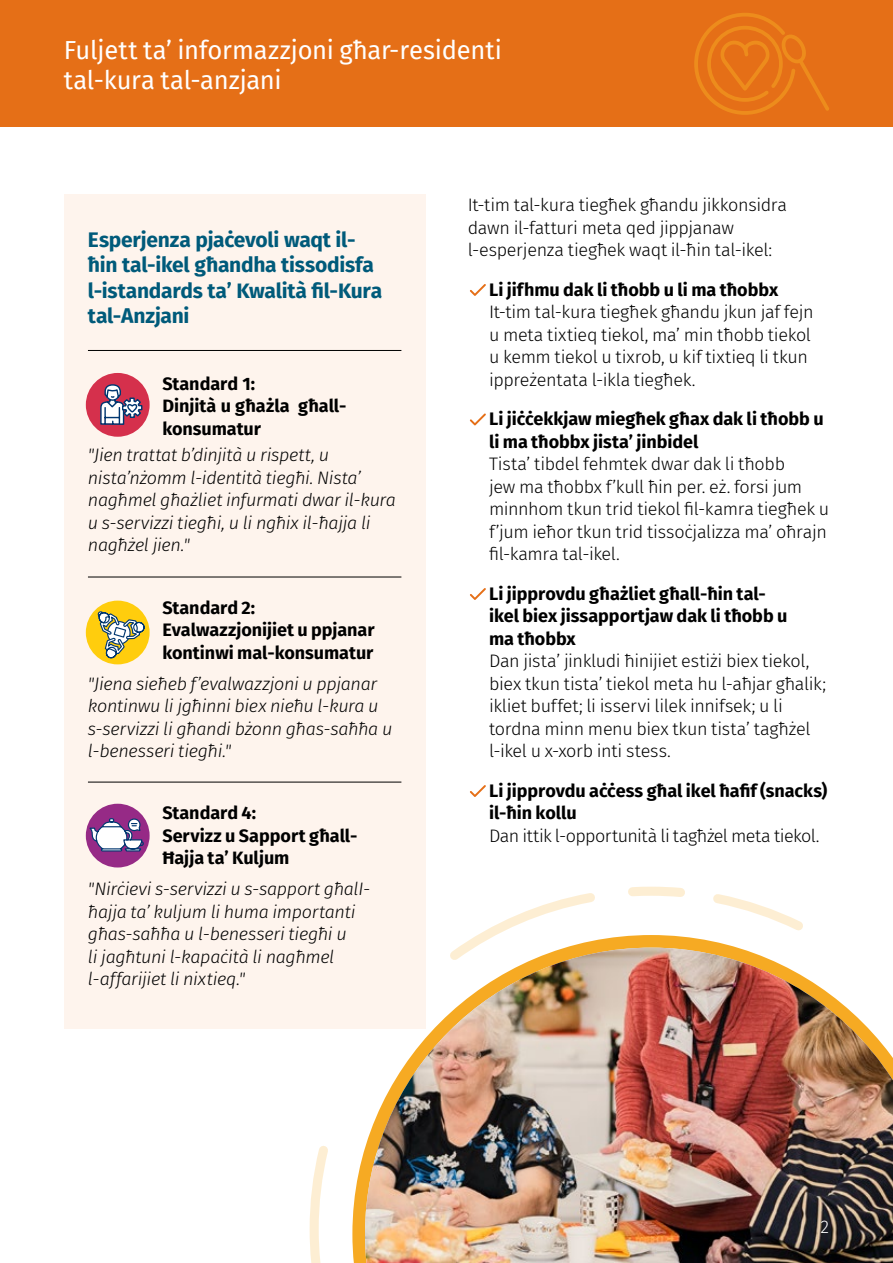
<style>
.page{position:relative;width:893px;height:1263px;background:#fff}
.page>*{position:absolute;margin:0;border:0;box-sizing:border-box;transform-origin:0 0}
.t1{font:25.5px/30px "Fira Sans";letter-spacing:-.005em;color:#fff}
.t2{font:700 21px/25.5px "Fira Sans";letter-spacing:-.015em;color:#005a7a}
.Body_text{font:300 18px/22.5px "Fira Sans";letter-spacing:-.02em;color:#000}
.Body_text-2{font:italic 300 18px/22.5px "Fira Sans";letter-spacing:-.02em;color:#000}
.Body_text-3{font:700 18px/22.5px "Fira Sans";letter-spacing:-.005em;color:#000}
.t3{font:300 18px "Fira Sans";color:#fff}
.s1{font-weight:700}
.s2{font-weight:300}
</style>
<div class="page">
<div style="left:0;top:0;width:893px;height:127px;background:#e56f17"></div>
<div style="left:64px;top:195px;width:361px;height:834px;background:#fef4ed"></div>
<svg style="left:470px;top:284px;width:16px;height:12px"></svg>
<svg style="left:470px;top:413px;width:16px;height:12px"></svg>
<svg style="left:470px;top:588px;width:16px;height:12px"></svg>
<svg style="left:470px;top:785px;width:16px;height:12px"></svg>
<div style="left:86px;top:373px;width:64px;height:64px;background:#d5304c;border-radius:50%"></div>
<svg style="left:100px;top:383px;width:43px;height:43px"></svg>
<div style="left:86px;top:601px;width:64px;height:63px;background:#ffcd0d;border-radius:50%"></div>
<svg style="left:96px;top:610px;width:49px;height:50px"></svg>
<hr style="left:88px;top:350px;width:313px;height:1px;background:#000">
<hr style="left:88px;top:577px;width:313px;height:1px;background:#000">
<hr style="left:88px;top:782px;width:313px;height:1px;background:#000">
<svg style="left:694px;top:13px;width:135px;height:102px"></svg>
<div style="left:86px;top:804px;width:64px;height:63px;background:#962a86;border-radius:50%"></div>
<svg style="left:89px;top:817px;width:55px;height:35px"></svg>
<svg style="left:352px;top:935px;width:386px;height:328px"></svg>
<img style="left:365px;top:948px;width:528px;height:315px">
<svg style="left:309px;top:1146px;width:19px;height:117px"></svg>
<svg style="left:448px;top:893px;width:148px;height:68px"></svg>
<svg style="left:713px;top:894px;width:90px;height:37px"></svg>
<svg style="left:628px;top:886px;width:57px;height:11px"></svg>
<h1 class="t1" style="left:64px;top:34px;width:440px">Fuljett ta’ informazzjoni għar-residenti tal-kura tal-anzjani</h1>
<h3 class="t2" style="left:88px;top:225px;width:296px">Esperjenza pjaċevoli waqt il&shy;ħin tal-ikel għandha tissodisfa l-istandards ta’ Kwalità fil-Kura tal-Anzjani</h3>
<h4 class="Body_text-3" style="left:162px;top:371px;width:186px">Standard 1:<br>Dinjità u għażla għall&shy;konsumatur</h4>
<p class="Body_text-2" style="left:88px;top:444px;width:310px">"Jien trattat b’dinjità u rispett, u nista’nżomm l-identità tiegħi. Nista’ nagħmel għażliet infurmati dwar il-kura u s-servizzi tiegħi, u li ngħix il-ħajja li nagħżel jien."</p>
<p class="Body_text-3" style="left:162px;top:595px;width:214px">Standard 2:<br>Evalwazzjonijiet u ppjanar kontinwi mal-konsumatur</p>
<p class="Body_text-2" style="left:88px;top:672px;width:306px">"Jiena sieħeb f’evalwazzjoni u ppjanar kontinwu li jgħinni biex nieħu l-kura u s-servizzi li għandi bżonn għas-saħħa u l-benesseri tiegħi."</p>
<p class="Body_text-3" style="left:162px;top:800px;width:196px">Standard 4:<br>Servizz u Sapport għall-<br>Ħajja ta’ Kuljum</p>
<p class="Body_text-2" style="left:88px;top:877px;width:284px">"Nirċievi s-servizzi u s-sapport għalI&shy;ħajja ta’ kuljum li huma importanti għas-saħħa u l-benesseri tiegħi u<br>li jagħtuni l-kapaċità li nagħmel l-affarijiet li nixtieq."</p>
<p class="Body_text" style="left:468px;top:194px;width:321px">It-tim tal-kura tiegħek għandu jikkonsidra dawn il-fatturi meta qed jippjanaw l-esperjenza tiegħek waqt il-ħin tal-ikel:</p>
<p class="Body_text" style="left:489px;top:278px;width:326px"><span class="s1">Li jifhmu dak li tħobb u li ma tħobbx </span>It-tim tal-kura tiegħek għandu jkun jaf fejn u meta tixtieq tiekol, ma’ min tħobb tiekol u kemm tiekol u tixrob, u kif tixtieq li tkun ippreżentata l-ikla tiegħek.</p>
<p class="Body_text" style="left:489px;top:408px;width:342px"><span class="s1">Li jiċċekkjaw miegħek għax dak li tħobb u li ma tħobbx jista’ jinbidel<br></span>Tista’ tibdel fehmtek dwar dak li tħobb<br>jew ma tħobbx f’kull ħin per. eż. forsi jum minnhom tkun trid tiekol fil-kamra tiegħek u f’jum ieħor tkun trid tissoċjalizza ma’ oħrajn fil-kamra tal-ikel.</p>
<p class="Body_text" style="left:489px;top:582px;width:339px"><span class="s1">Li jipprovdu għażliet għall-ħin tal-<br>ikel biex jissapportjaw dak li tħobb u<br>ma tħobbx<br></span>Dan jista’ jinkludi ħinijiet estiżi biex tiekol, biex tkun tista’ tiekol meta hu l-aħjar għalik; ikliet buffet; li isservi lilek innifsek; u li tordna minn menu biex tkun tista’ tagħżel l-ikel u x-xorb inti stess.</p>
<p class="Body_text-3" style="left:489px;top:778px;width:340px">Li jipprovdu aċċess għal ikel ħafif (snacks) il-ħin kollu<br><span class="s2">Dan ittik l-opportunità li tagħżel meta tiekol.</span></p>
<p class="t3" style="left:821px;top:1214px;width:10px">2</p>
</div>
